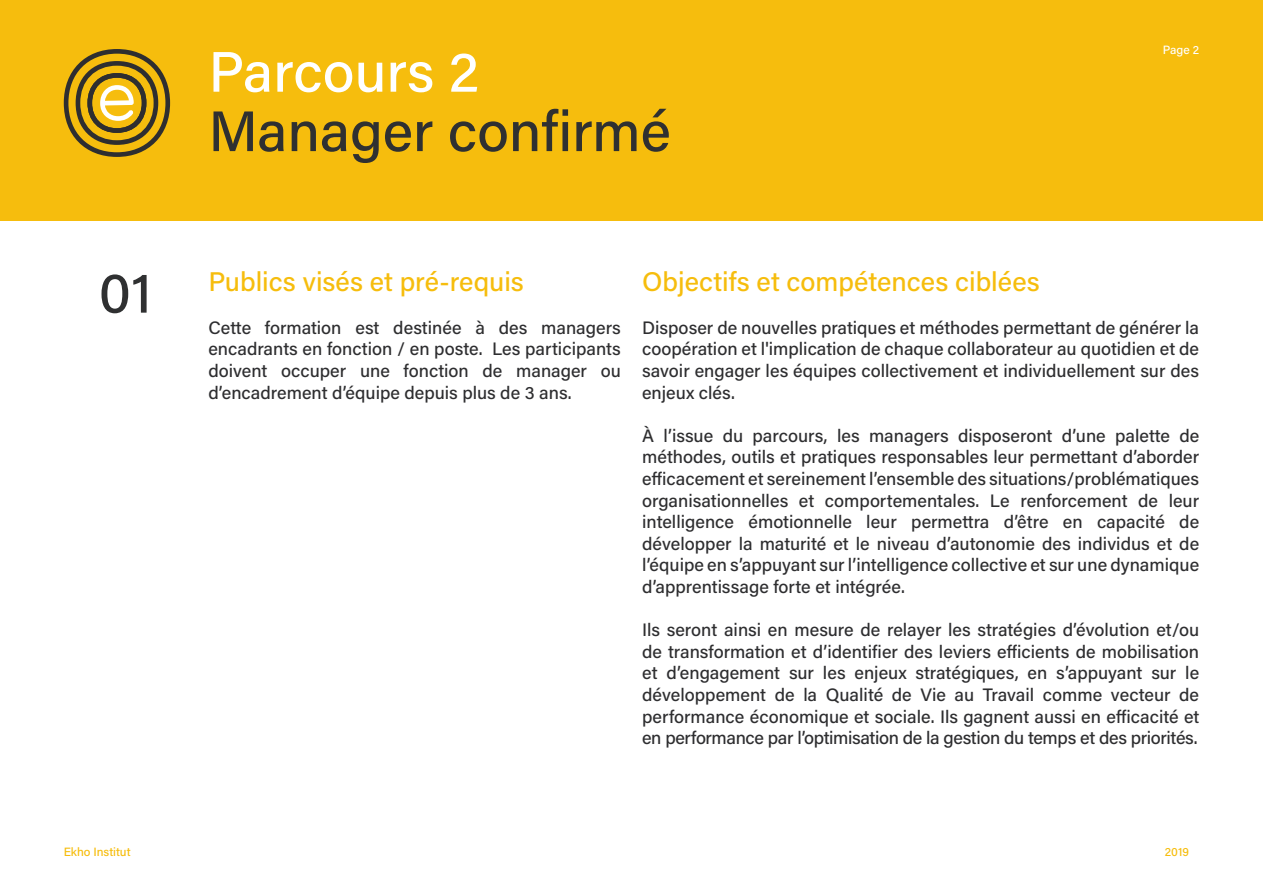
<style>
.page{position:relative;width:1263px;height:893px;background:#fff}
.page>*{position:absolute;margin:0;border:0;box-sizing:border-box;transform-origin:0 0}
.t1{font:500 57px "Acumin Pro";color:#2f3031}
.t2{font:500 57px "Acumin Pro";color:#fff}
.t3{font:500 27px "Acumin Pro";color:#f6bd0d}
.t4{font:500 18px/21.6px "Acumin Pro";color:#2e2e30;text-align:justify}
.t5{font:500 12px "Acumin Pro";color:#f6bd0d}
.t6{font:500 12px "Acumin Pro";color:#fff}
</style>
<div class="page">
<div style="left:0;top:0;width:1263px;height:220px;background:#f6bd0d"></div>
<svg style="left:64px;top:49px;width:106px;height:108px"></svg>
<h1 class="t1" style="left:99px;top:253px;width:55px">01</h1>
<h1 class="t2" style="left:208px;top:32px;width:272px">Parcours 2</h1>
<h1 class="t1" style="left:208px;top:92px;width:464px">Manager confirmé</h1>
<p class="t6" style="left:1163px;top:42px;width:38px">Page 2</p>
<h2 class="t3" style="left:208px;top:262px;width:317px">Publics visés et pré-requis</h2>
<p class="t4" style="left:208px;top:316px;width:414px">Cette formation est destinée à des managers encadrants en fonction / en poste. Les participants doivent occuper une fonction de manager ou d’encadrement d’équipe depuis plus de 3 ans.</p>
<h2 class="t3" style="left:642px;top:262px;width:399px">Objectifs et compétences ciblées</h2>
<p class="t4" style="left:642px;top:316px;width:559px">Disposer de nouvelles pratiques et méthodes permettant de générer la coopération et l'implication de chaque collaborateur au quotidien et de savoir engager les équipes collectivement et individuellement sur des enjeux clés.</p>
<p class="t4" style="left:642px;top:424px;width:559px">À l’issue du parcours, les managers disposeront d’une palette de méthodes, outils et pratiques responsables leur permettant d’aborder efficacement et sereinement l’ensemble des situations/problématiques organisationnelles et comportementales. Le renforcement de leur intelligence émotionnelle leur permettra d’être en capacité de développer la maturité et le niveau d’autonomie des individus et de l’équipe en s’appuyant sur l’intelligence collective et sur une dynamique d’apprentissage forte et intégrée.</p>
<p class="t4" style="left:642px;top:618px;width:559px">Ils seront ainsi en mesure de relayer les stratégies d’évolution et/ou de transformation et d’identifier des leviers efficients de mobilisation et d’engagement sur les enjeux stratégiques, en s’appuyant sur le développement de la Qualité de Vie au Travail comme vecteur de performance économique et sociale. Ils gagnent aussi en efficacité et en performance par l’optimisation de la gestion du temps et des priorités.</p>
<p class="t5" style="left:64px;top:844px;width:68px">Ekho Institut</p>
<p class="t5" style="left:1165px;top:844px;width:26px">2019</p>
</div>
